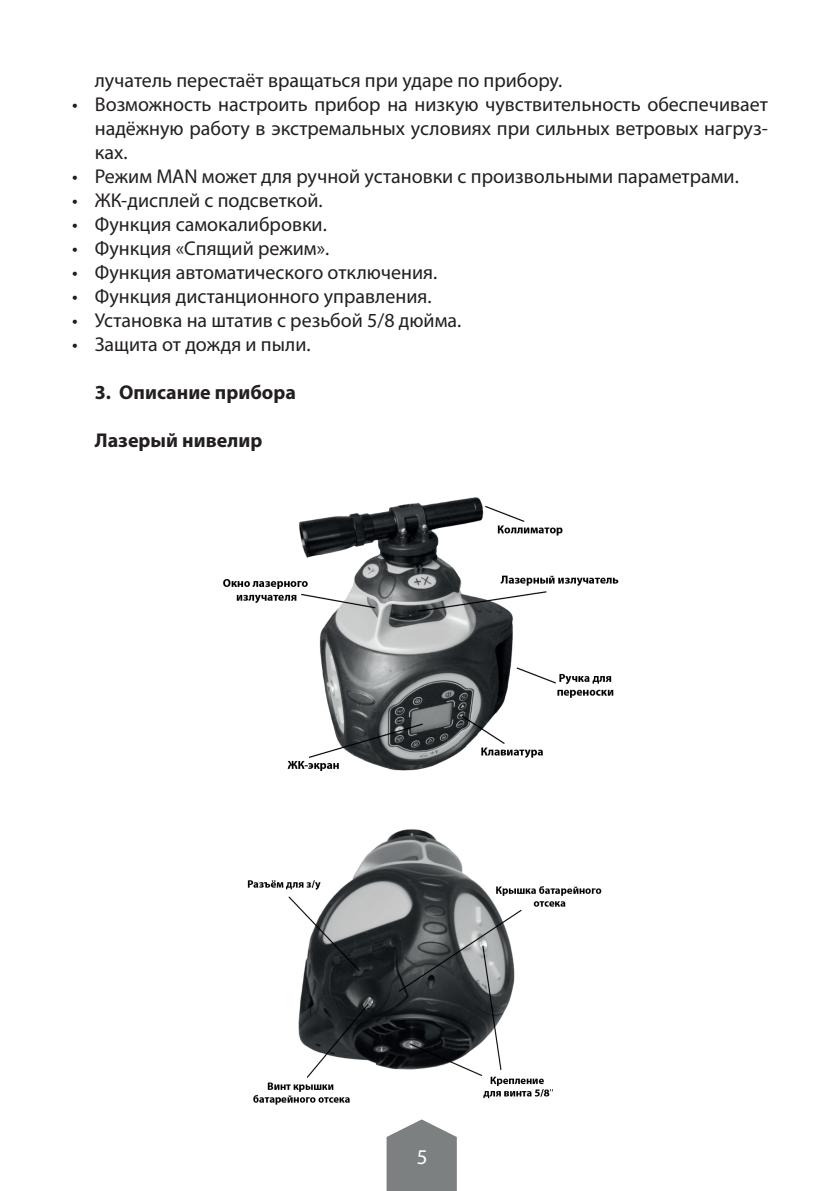
<style>
.page{position:relative;width:840px;height:1191px;background:#fff}
.page>*{position:absolute;margin:0;border:0;box-sizing:border-box;transform-origin:0 0}
.t1{font:21px "Myriad Pro";color:#fff}
.t2{font:20px/24px "Myriad Pro";color:#231f20;text-align:justify}
.t3{font:700 20px "Myriad Pro";color:#231f20}
</style>
<div class="page">
<svg style="left:386px;top:1119px;width:70px;height:72px;background:#8e9091"></svg>
<img style="left:223px;top:497px;width:395px;height:274px">
<img style="left:247px;top:829px;width:355px;height:276px">
<p class="t2" style="left:95px;top:68px;width:468px">лучатель перестаёт вращаться при ударе по прибору.</p>
<p class="t2" style="left:95px;top:92px;width:674px;text-indent:-23px">• Возможность настроить прибор на низкую чувствительность обеспечивает надёжную работу в экстремальных условиях при сильных ветровых нагруз&shy;ках.</p>
<p class="t2" style="left:72px;top:164px;width:667px">• Режим MAN может для ручной установки с произвольными параметрами.</p>
<p class="t2" style="left:72px;top:188px;width:252px">• ЖК-дисплей с подсветкой.</p>
<p class="t2" style="left:72px;top:212px;width:256px">• Функция самокалибровки.</p>
<p class="t2" style="left:72px;top:236px;width:258px">• Функция «Спящий режим».</p>
<p class="t2" style="left:72px;top:260px;width:366px">• Функция автоматического отключения.</p>
<p class="t2" style="left:72px;top:284px;width:361px">• Функция дистанционного управления.</p>
<p class="t2" style="left:72px;top:308px;width:390px">• Установка на штатив с резьбой 5/8 дюйма.</p>
<p class="t2" style="left:72px;top:332px;width:240px">• Защита от дождя и пыли.</p>
<p class="t3" style="left:95px;top:379px;width:203px">3. Описание прибора</p>
<p class="t3" style="left:95px;top:427px;width:169px">Лазерый нивелир</p>
<p class="t1" style="left:416px;top:1143px;width:12px">5</p>
</div>
